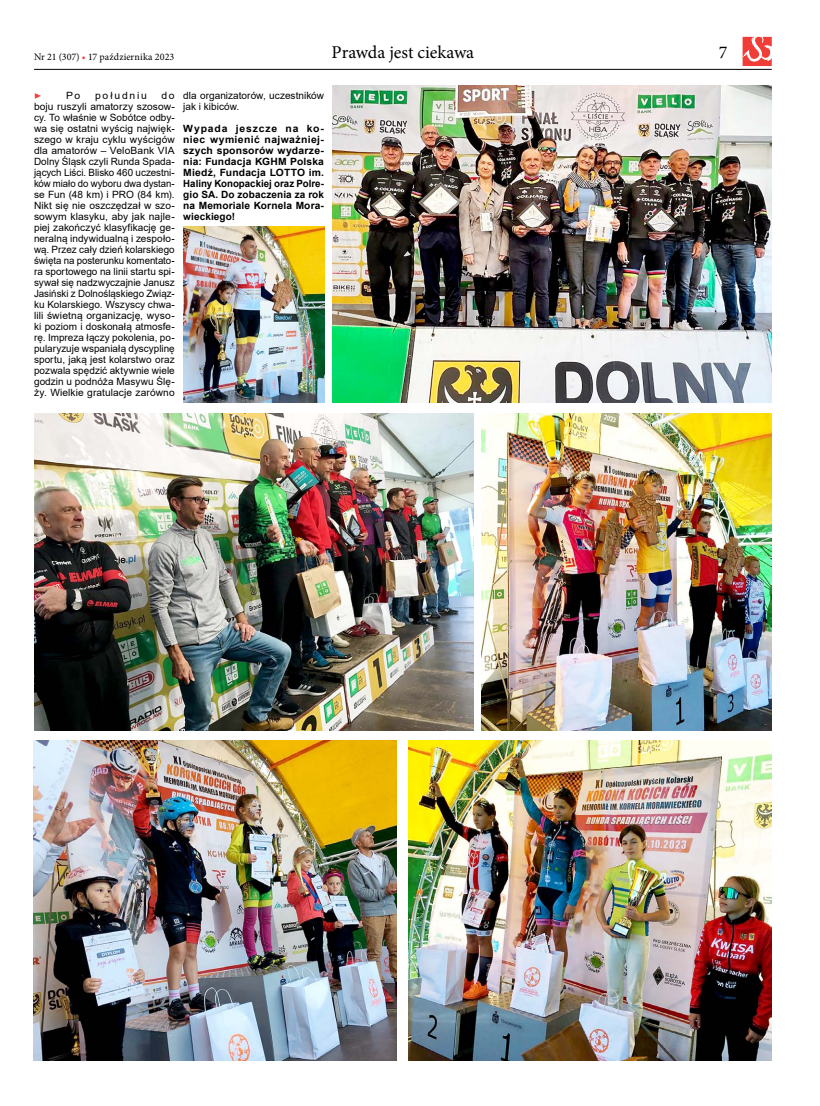
<style>
.page{position:relative;width:820px;height:1106px;background:#fff}
.page>*{position:absolute;margin:0;border:0;box-sizing:border-box;transform-origin:0 0}
.t1{font:18px "Minion Pro";color:#000}
.t2{font:italic 12px "Minion Pro";color:#f13d37}
.t3{font:10px/11px "Arial";letter-spacing:.005em;color:#000;text-align:justify;scale:1.04 1}
.t4{font:700 10px/11px "Arial";letter-spacing:.01em;color:#000;text-align:justify;scale:1.04 1}
.t5{font:10px/11px "Arial";letter-spacing:.005em;color:#000}
.t6{font:10px "Minion Pro";color:#000}
.t7{font:10px "Arial";letter-spacing:.165em;color:#000;scale:1.04 1}
.s1{color:#f13d37}
</style>
<div class="page">
<img style="left:34px;top:413px;width:439px;height:318px">
<img style="left:183px;top:227px;width:141px;height:176px">
<img style="left:481px;top:413px;width:290px;height:318px">
<img style="left:332px;top:85px;width:439px;height:318px">
<img style="left:408px;top:740px;width:363px;height:320px">
<img style="left:33px;top:740px;width:364px;height:320px">
<hr style="left:34px;top:69px;width:737px;height:1px;background:#000">
<svg style="left:742px;top:37px;width:29px;height:29px"></svg>
<p class="t6" style="left:34px;top:50px;width:142px">Nr 21 (307) <span class="s1">•</span> 17 października 2023</p>
<h1 class="t1" style="left:331px;top:40px;width:144px">Prawda jest ciekawa</h1>
<h1 class="t1" style="left:718px;top:40px;width:10px">7</h1>
<p class="t3" style="left:34px;top:90px;width:137px;text-indent:127px">do boju ruszyli amatorzy szosow&shy;cy. To właśnie w Sobótce odby&shy;wa się ostatni wyścig najwięk&shy;szego w kraju cyklu wyścigów dla amatorów – VeloBank VIA Dolny Śląsk czyli Runda Spada&shy;jących Liści. Blisko 460 uczestni&shy;ków miało do wyboru dwa dystan&shy;se Fun (48 km) i PRO (84 km).<br>Nikt się nie oszczędzał w szo&shy;sowym klasyku, aby jak najle&shy;piej zakończyć klasyfikację ge&shy;neralną indywidualną i zespoło&shy;wą. Przez cały dzień kolarskiego święta na posterunku komentato&shy;ra sportowego na linii startu spi&shy;sywał się nadzwyczajnie Janusz Jasiński z Dolnośląskiego Związ&shy;ku Kolarskiego. Wszyscy chwa&shy;lili świetną organizację, wyso&shy;ki poziom i doskonałą atmosfe&shy;rę. Impreza łączy pokolenia, po&shy;pularyzuje wspaniałą dyscyplinę sportu, jaką jest kolarstwo oraz pozwala spędzić aktywnie wiele godzin u podnóża Masywu Ślę&shy;ży. Wielkie gratulacje zarówno</p>
<p class="t5" style="left:183px;top:90px;width:142px">dla organizatorów, uczestników jak i kibiców.</p>
<p class="t3" style="left:66px;top:90px;width:15px">Po</p>
<p class="t7" style="left:95px;top:89px;width:51px">południu</p>
<p class="t2" style="left:34px;top:87px;width:9px">▶</p>
<p class="t4" style="left:183px;top:123px;width:137px">Wypada jeszcze na ko&shy;niec wymienić najważniej&shy;szych sponsorów wydarze&shy;nia: Fundacja KGHM Polska Miedź, Fundacja LOTTO im.<br>Haliny Konopackiej oraz Polre&shy;gio SA. Do zobaczenia za rok na Memoriale Kornela Mora&shy;wieckiego!</p>
</div>
